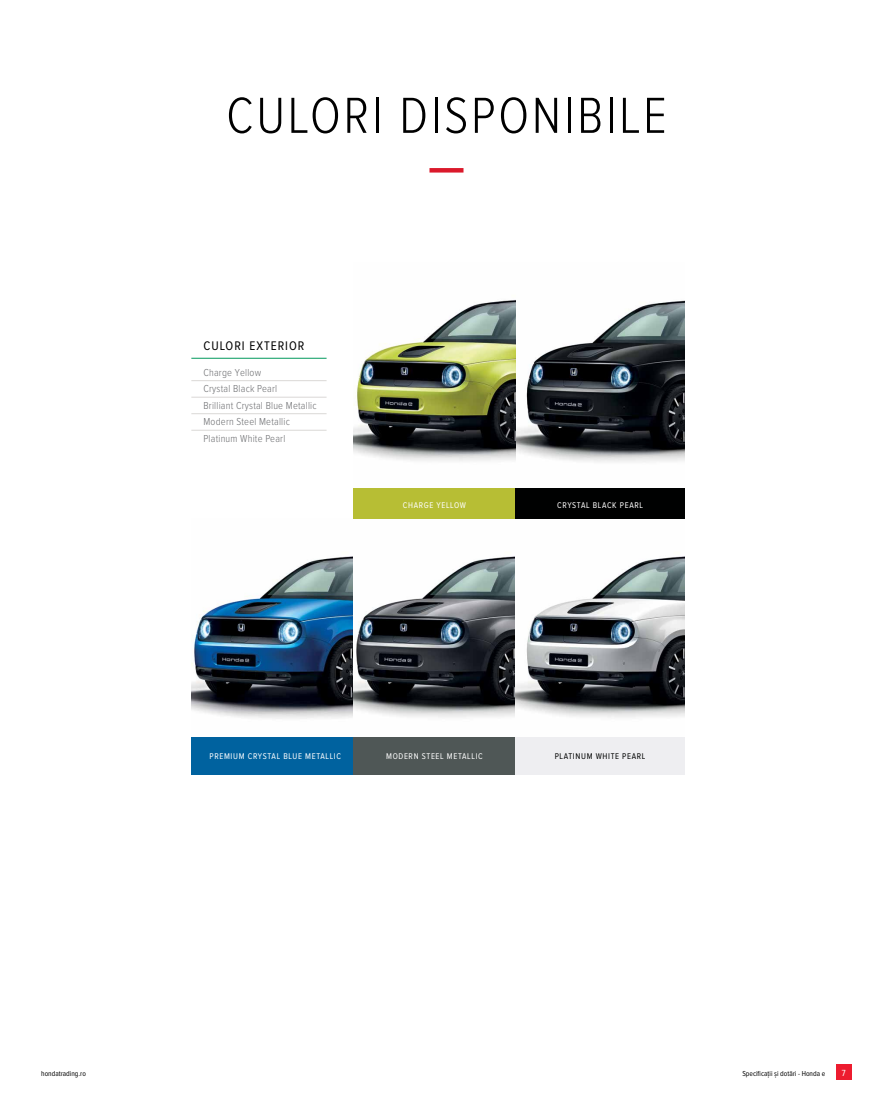
<style>
.page{position:relative;width:893px;height:1106px;background:#fff}
.page>*{position:absolute;margin:0;border:0;box-sizing:border-box;transform-origin:0 0}
.t1{font:300 52.5px "Proxima Nova Cond";letter-spacing:.05em;color:#000}
.t2{font:12.9px "Proxima Nova Cond";letter-spacing:.075em;color:#000}
.t3{font:300 10.5px/16.5px "Proxima Nova Cond";letter-spacing:.02em;color:#6d6e71}
.t4{font:9.15px "Proxima Nova A Cond";color:#fff}
.t5{font:8.55px "Proxima Nova A Cond";letter-spacing:.075em;color:#fff}
.t6{font:8.55px "Proxima Nova A Cond";letter-spacing:.075em;color:#000101}
.t7{font:7.5px "Proxima Nova Cond";color:#000101}
</style>
<div class="page">
<div style="left:836px;top:1064px;width:16px;height:15px;background:#ed1c2f"></div>
<hr style="left:429px;top:168px;width:34px;height:4px;background:#db192b">
<hr style="left:191px;top:358px;width:136px;height:1px;background:#00985c">
<hr style="left:191px;top:380px;width:136px;height:1px;background:#dad8d6">
<hr style="left:191px;top:397px;width:136px;height:1px;background:#dad8d6">
<hr style="left:191px;top:413px;width:136px;height:1px;background:#dad8d6">
<hr style="left:191px;top:430px;width:136px;height:1px;background:#dad8d6">
<img style="left:191px;top:556px;width:494px;height:163px">
<img style="left:353px;top:300px;width:332px;height:162px">
<div style="left:191px;top:737px;width:162px;height:37px;background:#00629f"></div>
<div style="left:353px;top:737px;width:163px;height:37px;background:#4f5756"></div>
<div style="left:516px;top:737px;width:169px;height:37px;background:#eeeef1"></div>
<div style="left:353px;top:488px;width:163px;height:31px;background:#b7be34"></div>
<div style="left:516px;top:488px;width:169px;height:31px;background:#000101"></div>
<h1 class="t1" style="left:226px;top:86px;width:442px">CULORI DISPONIBILE</h1>
<p class="t2" style="left:203px;top:338px;width:102px">CULORI EXTERIOR</p>
<p class="t3" style="left:203px;top:364px;width:115px">Charge Yellow<br>Crystal Black Pearl<br>Brilliant Crystal Blue Metallic<br>Modern Steel Metallic<br>Platinum White Pearl</p>
<p class="t5" style="left:403px;top:500px;width:65px">CHARGE YELLOW</p>
<p class="t5" style="left:557px;top:500px;width:87px">CRYSTAL BLACK PEARL</p>
<p class="t5" style="left:210px;top:751px;width:133px">PREMIUM CRYSTAL BLUE METALLIC</p>
<p class="t5" style="left:386px;top:751px;width:98px">MODERN STEEL METALLIC</p>
<p class="t6" style="left:555px;top:751px;width:92px">PLATINUM WHITE PEARL</p>
<p class="t7" style="left:41px;top:1068px;width:46px">hondatrading.ro</p>
<p class="t7" style="left:742px;top:1068px;width:84px">Specificații și dotări - Honda e</p>
<p class="t4" style="left:842px;top:1067px;width:5px">7</p>
</div>
